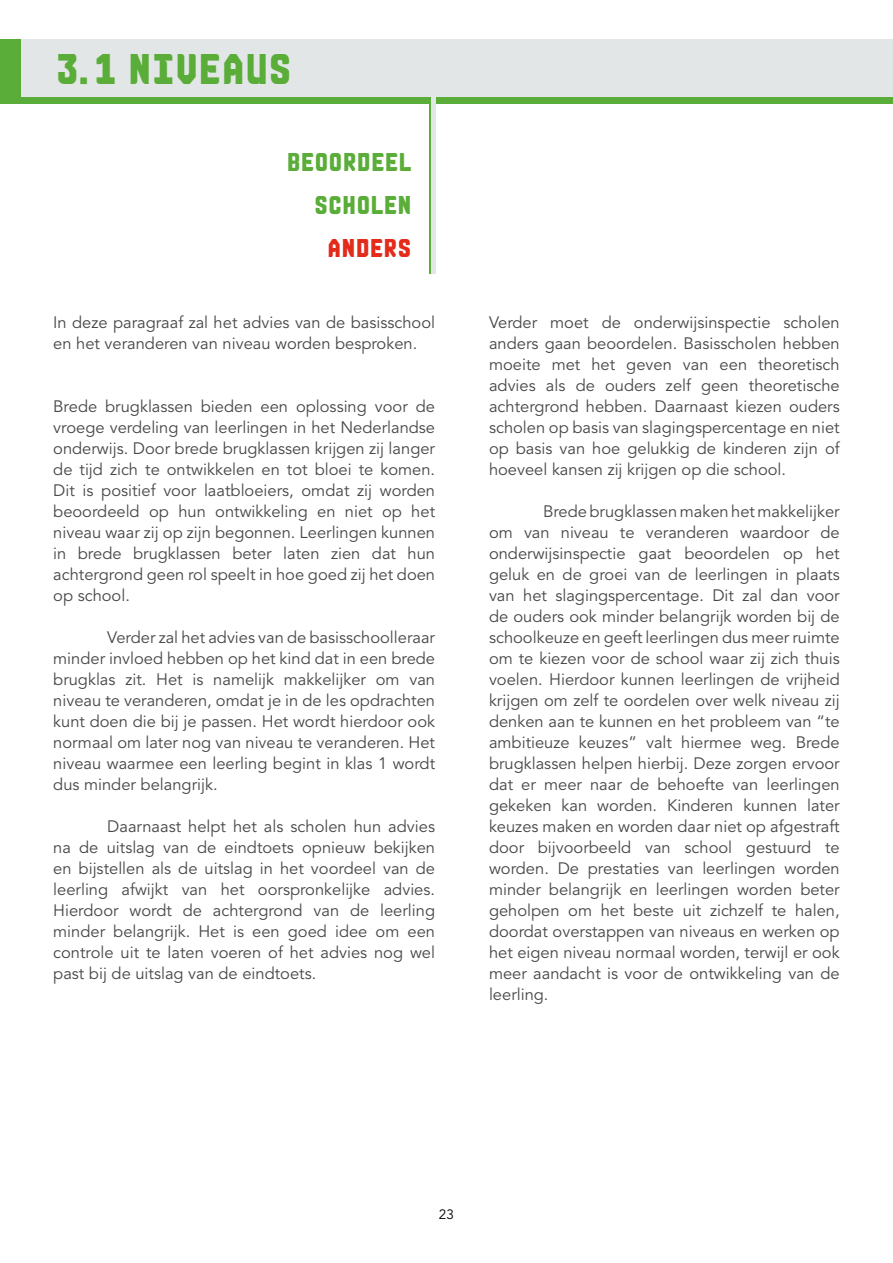
<style>
.page{position:relative;width:893px;height:1263px;background:#fff}
.page>*{position:absolute;margin:0;border:0;box-sizing:border-box;transform-origin:0 0}
.t1{font:30px "DEBSTER";color:#5aad38}
.t2{font:18px "DEBSTER";color:#5aad38}
.t3{font:18px "DEBSTER";color:#e42a1a}
.t4{font:16.5px/21px "Avenir LT Std";color:#474746;text-align:justify}
.t5{font:13.5px "Avenir LT Std";color:#000}
</style>
<div class="page">
<div style="left:430px;top:97px;width:6px;height:177px;background:#5aad38"></div>
<div style="left:0;top:39px;width:893px;height:65px;background:#5aad38"></div>
<div style="left:21px;top:39px;width:872px;height:58px;background:#e3e6e6"></div>
<div style="left:431px;top:90px;width:5px;height:184px;background:#e3e6e6"></div>
<h1 class="t1" style="left:54px;top:47px;width:242px">3.1 NIVEAUS</h1>
<p class="t2" style="left:288px;top:149px;width:126px">BEOORDEEL</p>
<p class="t2" style="left:316px;top:192px;width:99px">SCHOLEN</p>
<p class="t3" style="left:329px;top:235px;width:86px">ANDERS</p>
<p class="t4" style="left:53px;top:312px;width:383px">In deze paragraaf zal het advies van de basisschool en het veranderen van niveau worden besproken.</p>
<p class="t4" style="left:53px;top:396px;width:383px">Brede brugklassen bieden een oplossing voor de vroege verdeling van leerlingen in het Nederlandse onderwijs. Door brede brugklassen krijgen zij langer de tijd zich te ontwikkelen en tot bloei te komen.<br>Dit is positief voor laatbloeiers, omdat zij worden beoordeeld op hun ontwikkeling en niet op het niveau waar zij op zijn begonnen. Leerlingen kunnen in brede brugklassen beter laten zien dat hun achtergrond geen rol speelt in hoe goed zij het doen op school.</p>
<p class="t4" style="left:53px;top:627px;width:383px;text-indent:54px">Verder zal het advies van de basisschoolleraar minder invloed hebben op het kind dat in een brede brugklas zit. Het is namelijk makkelijker om van niveau te veranderen, omdat je in de les opdrachten kunt doen die bij je passen. Het wordt hierdoor ook normaal om later nog van niveau te veranderen. Het niveau waarmee een leerling begint in klas 1 wordt dus minder belangrijk.</p>
<p class="t4" style="left:53px;top:816px;width:383px;text-indent:54px">Daarnaast helpt het als scholen hun advies na de uitslag van de eindtoets opnieuw bekijken en bijstellen als de uitslag in het voordeel van de leerling afwijkt van het oorspronkelijke advies.<br>Hierdoor wordt de achtergrond van de leerling minder belangrijk. Het is een goed idee om een controle uit te laten voeren of het advies nog wel past bij de uitslag van de eindtoets.</p>
<p class="t4" style="left:489px;top:312px;width:352px">Verder moet de onderwijsinspectie scholen anders gaan beoordelen. Basisscholen hebben moeite met het geven van een theoretisch advies als de ouders zelf geen theoretische achtergrond hebben. Daarnaast kiezen ouders scholen op basis van slagingspercentage en niet op basis van hoe gelukkig de kinderen zijn of hoeveel kansen zij krijgen op die school.</p>
<p class="t4" style="left:489px;top:501px;width:352px;text-indent:54px">Brede brugklassen maken het makkelijker om van niveau te veranderen waardoor de onderwijsinspectie gaat beoordelen op het geluk en de groei van de leerlingen in plaats van het slagingspercentage. Dit zal dan voor de ouders ook minder belangrijk worden bij de schoolkeuze en geeft leerlingen dus meer ruimte om te kiezen voor de school waar zij zich thuis voelen. Hierdoor kunnen leerlingen de vrijheid krijgen om zelf te oordelen over welk niveau zij denken aan te kunnen en het probleem van “te ambitieuze keuzes” valt hiermee weg. Brede brugklassen helpen hierbij. Deze zorgen ervoor dat er meer naar de behoefte van leerlingen gekeken kan worden. Kinderen kunnen later keuzes maken en worden daar niet op afgestraft door bijvoorbeeld van school gestuurd te worden. De prestaties van leerlingen worden minder belangrijk en leerlingen worden beter geholpen om het beste uit zichzelf te halen, doordat overstappen van niveaus en werken op het eigen niveau normaal worden, terwijl er ook meer aandacht is voor de ontwikkeling van de leerling.</p>
<p class="t5" style="left:439px;top:1207px;width:17px">23</p>
</div>
